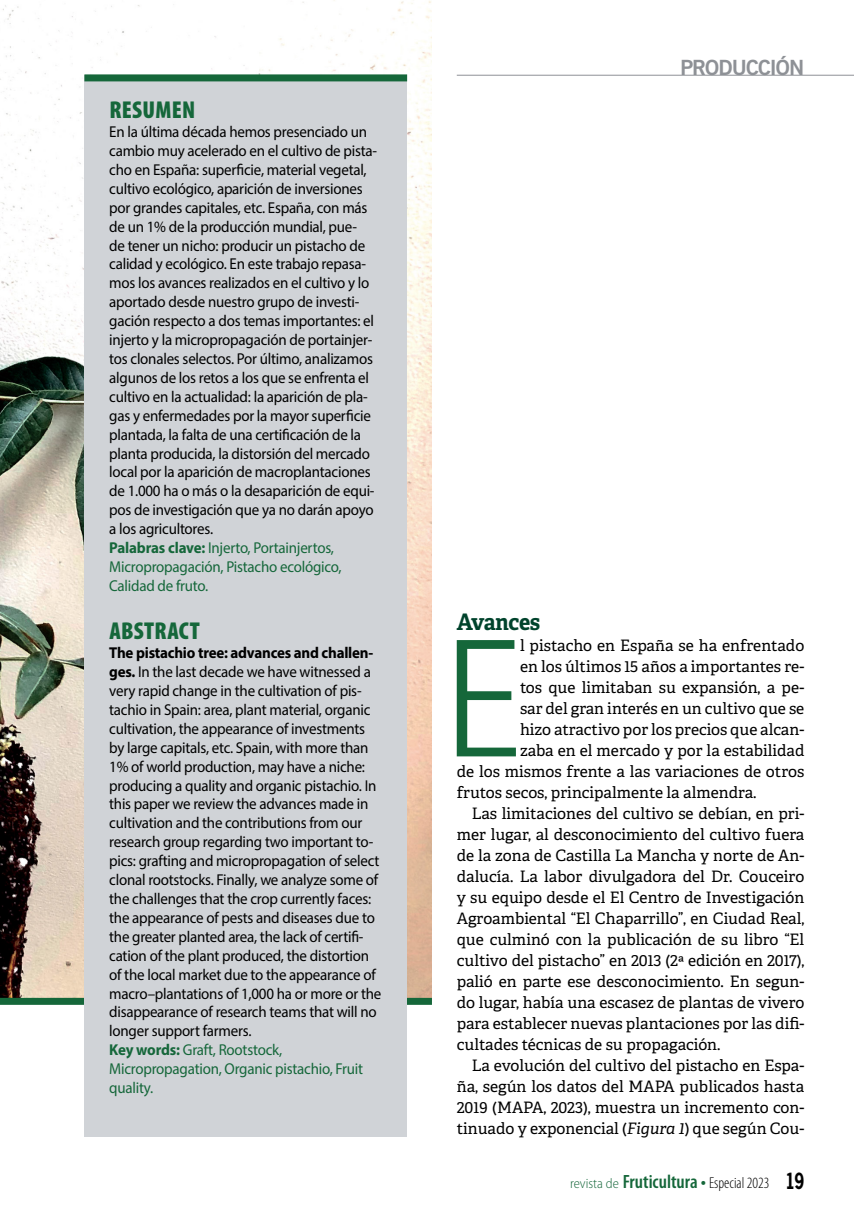
<style>
.page{position:relative;width:854px;height:1216px;background:#fff}
.page>*{position:absolute;margin:0;border:0;box-sizing:border-box;transform-origin:0 0}
.t1{font:300 condensed 162.75px "Helvetica Neue LT Std";color:#15673a}
.t2{font:900 condensed 24.5px "Myriad Pro";letter-spacing:.01em;color:#15673a}
.t3{font:700 22.75px "Adelle";letter-spacing:-.02em;color:#00432c;scale:.94 1}
.t4{font:21px "Trade Gothic LT Std Bd 2";letter-spacing:-.045em;color:#8e9196}
.t5{font:600 condensed 19.25px "Myriad Pro";color:#15673a}
.t6{font:15.75px/18.9px "Myriad Pro";letter-spacing:-.015em;color:#000;scale:.95 1}
.t7{font:15.75px "Adelle";color:#000}
.s1{font-weight:700;color:#15673a}
.s2{color:#15673a}
.s3{font-weight:700}
.s4{font-style:italic}
.s5{font-weight:300;font-stretch:semi-condensed;font-size:14px}
.s6{font-weight:300;font-size:15.75px;color:#000}
.s7{font-family:"News Gothic Std";font-weight:700;font-stretch:normal;font-size:21px;color:#000}
</style>
<div class="page">
<img style="left:0;top:0;width:432px;height:997px">
<div style="left:0;top:997px;width:432px;height:7px;background:#15673a"></div>
<hr style="left:456px;top:75px;width:397px;height:1px;background:#8e9196">
<div style="left:84px;top:75px;width:323px;height:1061px;background:#d0d3d7"></div>
<div style="left:84px;top:74px;width:323px;height:7px;background:#15673a"></div>
<h2 class="t2" style="left:109px;top:96px;width:87px">RESUMEN</h2>
<p class="t6" style="left:109px;top:122px;width:283px">En la última década hemos presenciado un cambio muy acelerado en el cultivo de pista&shy;cho en España: superficie, material vegetal, cultivo ecológico, aparición de inversiones por grandes capitales, etc. España, con más de un 1% de la producción mundial, pue-<br>de tener un nicho: producir un pistacho de calidad y ecológico. En este trabajo repasa&shy;mos los avances realizados en el cultivo y lo aportado desde nuestro grupo de investi&shy;gación respecto a dos temas importantes: el injerto y la micropropagación de portainjer&shy;tos clonales selectos. Por último, analizamos algunos de los retos a los que se enfrenta el cultivo en la actualidad: la aparición de pla&shy;gas y enfermedades por la mayor superficie plantada, la falta de una certificación de la planta producida, la distorsión del mercado local por la aparición de macroplantaciones de 1.000 ha o más o la desaparición de equi&shy;pos de investigación que ya no darán apoyo a los agricultores.<br><span class="s1">Palabras clave:</span> <span class="s2">Injerto, Portainjertos, Micropropagación, Pistacho ecológico, Calidad de fruto.</span></p>
<h2 class="t2" style="left:109px;top:617px;width:92px">ABSTRACT</h2>
<p class="t6" style="left:109px;top:643px;width:288px"><span class="s3">The pistachio tree: advances and challen&shy;ges.</span> In the last decade we have witnessed a very rapid change in the cultivation of pis&shy;tachio in Spain: area, plant material, organic cultivation, the appearance of investments by large capitals, etc. Spain, with more than 1% of world production, may have a niche: producing a quality and organic pistachio. In this paper we review the advances made in cultivation and the contributions from our research group regarding two important to&shy;pics: grafting and micropropagation of select clonal rootstocks. Finally, we analyze some of the challenges that the crop currently faces: the appearance of pests and diseases due to the greater planted area, the lack of certifi&shy;cation of the plant produced, the distortion of the local market due to the appearance of macro–plantations of 1,000 ha or more or the disappearance of research teams that will no longer support farmers.<br><span class="s1">Key words:</span> <span class="s2">Graft, Rootstock, Micropropagation, Organic pistachio, Fruit quality.</span></p>
<h3 class="t4" style="left:680px;top:55px;width:125px">PRODUCCIÓN</h3>
<h3 class="t3" style="left:456px;top:607px;width:90px">Avances</h3>
<h1 class="t1" style="left:447px;top:605px;width:74px">E</h1>
<p class="t7" style="left:520px;top:636px;width:286px">l pistacho en España se ha enfrentado</p>
<p class="t7" style="left:520px;top:657px;width:286px">en los últimos 15 años a importantes re-</p>
<p class="t7" style="left:520px;top:678px;width:286px">tos que limitaban su expansión, a pe-</p>
<p class="t7" style="left:520px;top:699px;width:286px">sar del gran interés en un cultivo que se</p>
<p class="t7" style="left:520px;top:720px;width:286px">hizo atractivo por los precios que alcan-</p>
<p class="t7" style="left:520px;top:741px;width:286px">zaba en el mercado y por la estabilidad</p>
<p class="t7" style="left:456px;top:762px;width:349px">de los mismos frente a las variaciones de otros</p>
<p class="t7" style="left:456px;top:783px;width:301px">frutos secos, principalmente la almendra.</p>
<p class="t7" style="left:471px;top:804px;width:334px">Las limitaciones del cultivo se debían, en pri-</p>
<p class="t7" style="left:456px;top:825px;width:349px">mer lugar, al desconocimiento del cultivo fuera</p>
<p class="t7" style="left:456px;top:846px;width:349px">de la zona de Castilla La Mancha y norte de An-</p>
<p class="t7" style="left:456px;top:867px;width:349px">dalucía. La labor divulgadora del Dr. Couceiro</p>
<p class="t7" style="left:456px;top:888px;width:349px">y su equipo desde el El Centro de Investigación</p>
<p class="t7" style="left:456px;top:909px;width:349px">Agroambiental “El Chaparrillo”, en Ciudad Real,</p>
<p class="t7" style="left:456px;top:930px;width:349px">que culminó con la publicación de su libro “El</p>
<p class="t7" style="left:456px;top:951px;width:349px">cultivo del pistacho” en 2013 (2ª edición en 2017),</p>
<p class="t7" style="left:456px;top:972px;width:349px">palió en parte ese desconocimiento. En segun-</p>
<p class="t7" style="left:456px;top:993px;width:349px">do lugar, había una escasez de plantas de vivero</p>
<p class="t7" style="left:456px;top:1014px;width:349px">para establecer nuevas plantaciones por las difi-</p>
<p class="t7" style="left:456px;top:1035px;width:265px">cultades técnicas de su propagación.</p>
<p class="t7" style="left:471px;top:1056px;width:334px">La evolución del cultivo del pistacho en Espa-</p>
<p class="t7" style="left:456px;top:1077px;width:349px">ña, según los datos del MAPA publicados hasta</p>
<p class="t7" style="left:456px;top:1098px;width:349px">2019 (MAPA, 2023), muestra un incremento con-</p>
<p class="t7" style="left:456px;top:1119px;width:349px">tinuado y exponencial (<span class="s4">Figura 1</span>) que según Cou-</p>
<p class="t5" style="left:570px;top:1171px;width:235px"><span class="s5">revista de</span> Fruticultura • <span class="s6">Especial 2023</span> <span class="s7">19</span></p>
</div>
